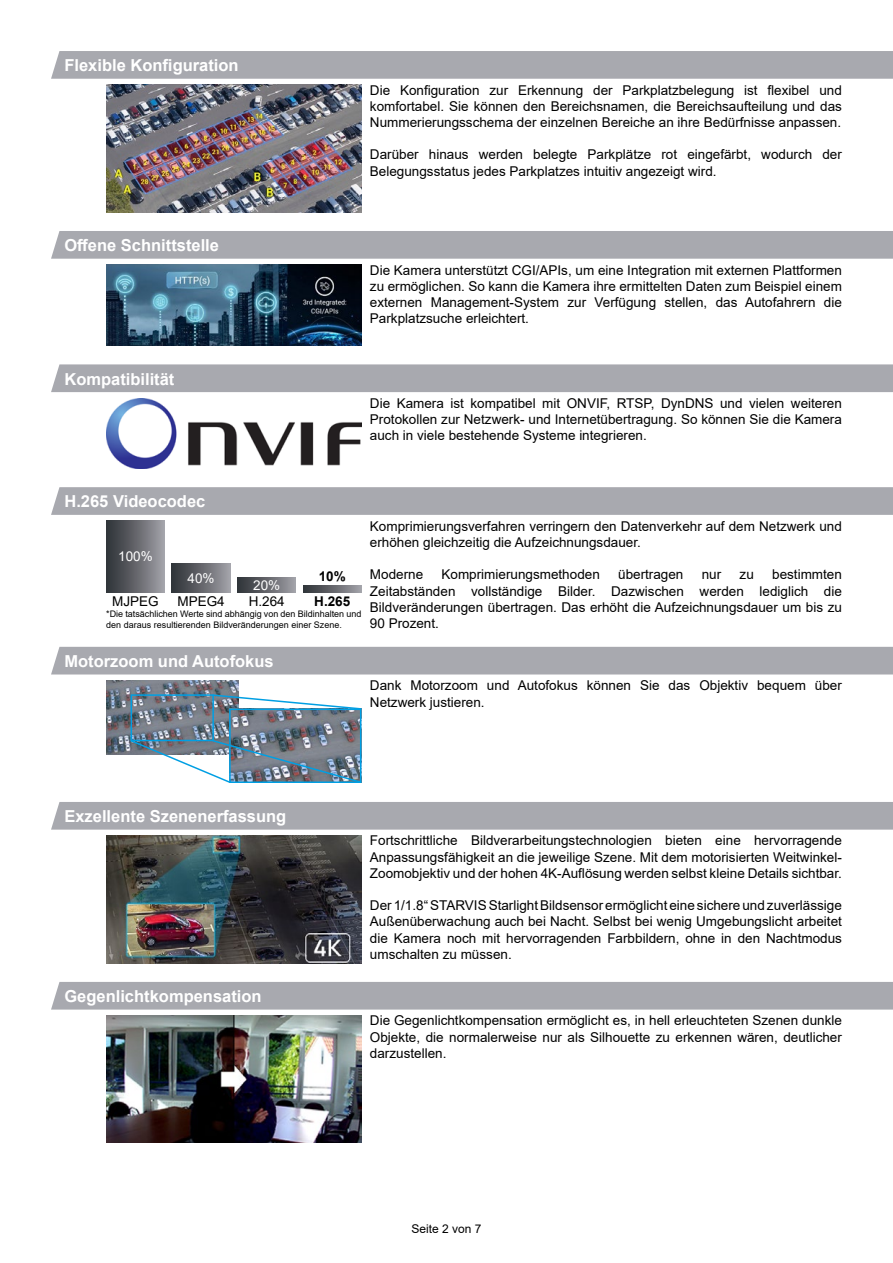
<style>
.page{position:relative;width:893px;height:1263px;background:#fff}
.page>*{position:absolute;margin:0;border:0;box-sizing:border-box;transform-origin:0 0}
.t1{font:700 16.5px "Arial";color:#fff}
.t2{font:13.5px/16.2px "Arial";color:#000;text-align:justify}
.t3{font:13.5px "Arial";color:#fff}
.t4{font:700 13.5px "Arial";color:#000}
.t5{font:12px "Arial";color:#000}
.t6{font:9px/10.8px "Arial";color:#000}
</style>
<div class="page">
<div style="left:51px;top:51px;width:842px;height:28px;background:#a8a9af"></div>
<img style="left:106px;top:85px;width:255px;height:127px">
<div style="left:51px;top:231px;width:842px;height:28px;background:#a8a9af"></div>
<img style="left:106px;top:265px;width:255px;height:80px">
<div style="left:51px;top:364px;width:842px;height:28px;background:#a8a9af"></div>
<img style="left:106px;top:398px;width:255px;height:70px">
<svg style="left:51px;top:487px;width:842px;height:28px;background:#a9aab0"></svg>
<div style="left:106px;top:521px;width:59px;height:71px;background:linear-gradient(to right,#2b2f33,#a1a0a7)"></div>
<svg style="left:238px;top:578px;width:58px;height:14px"></svg>
<div style="left:172px;top:564px;width:58px;height:28px;background:linear-gradient(to right,#2c3034,#9d9ca3)"></div>
<svg style="left:303px;top:585px;width:58px;height:7px"></svg>
<div style="left:51px;top:647px;width:842px;height:27px;background:#a8a9af"></div>
<img style="left:106px;top:680px;width:133px;height:75px">
<img style="left:232px;top:711px;width:126px;height:28px">
<div style="left:131px;top:694px;width:83px;height:47px;border:2px solid #009fe3"></div>
<div style="left:229px;top:708px;width:132px;height:75px;border:2px solid #009fe3"></div>
<img style="left:129px;top:739px;width:233px;height:44px">
<svg style="left:211px;top:693px;width:151px;height:17px"></svg>
<div style="left:51px;top:802px;width:842px;height:28px;background:#a8a9af"></div>
<img style="left:106px;top:836px;width:255px;height:127px">
<div style="left:51px;top:982px;width:842px;height:27px;background:#a8a9af"></div>
<img style="left:106px;top:1015px;width:255px;height:128px">
<p class="t1" style="left:64px;top:54px;width:176px">Flexible Konfiguration</p>
<p class="t2" style="left:370px;top:82px;width:473px">Die Konfiguration zur Erkennung der Parkplatzbelegung ist flexibel und komfortabel. Sie können den Bereichsnamen, die Bereichsaufteilung und das Nummerierungsschema der einzelnen Bereiche an ihre Bedürfnisse anpassen.</p>
<p class="t2" style="left:370px;top:146px;width:473px">Darüber hinaus werden belegte Parkplätze rot eingefärbt, wodurch der<br>Belegungsstatus jedes Parkplatzes intuitiv angezeigt wird.</p>
<p class="t1" style="left:64px;top:234px;width:156px">Offene Schnittstelle</p>
<p class="t1" style="left:64px;top:367px;width:112px">Kompatibilität</p>
<p class="t2" style="left:370px;top:262px;width:473px">Die Kamera unterstützt CGI/APIs, um eine Integration mit externen Plattformen zu ermöglichen. So kann die Kamera ihre ermittelten Daten zum Beispiel einem externen Management-System zur Verfügung stellen, das Autofahrern die Parkplatzsuche erleichtert.</p>
<p class="t2" style="left:370px;top:395px;width:473px">Die Kamera ist kompatibel mit ONVIF, RTSP, DynDNS und vielen weiteren Protokollen zur Netzwerk- und Internetübertragung. So können Sie die Kamera auch in viele bestehende Systeme integrieren.</p>
<p class="t1" style="left:64px;top:490px;width:142px">H.265 Videocodec</p>
<p class="t3" style="left:118px;top:547px;width:36px">100%</p>
<p class="t4" style="left:319px;top:566px;width:29px">10%</p>
<p class="t6" style="left:106px;top:608px;width:257px">*Die tatsächlichen Werte sind abhängig von den Bildinhalten und den daraus resultierenden Bildveränderungen einer Szene.</p>
<p class="t3" style="left:188px;top:569px;width:29px">40%</p>
<p class="t3" style="left:253px;top:576px;width:29px">20%</p>
<p class="t2" style="left:112px;top:593px;width:48px">MJPEG</p>
<p class="t2" style="left:177px;top:593px;width:49px">MPEG4</p>
<p class="t2" style="left:249px;top:593px;width:38px">H.264</p>
<p class="t4" style="left:314px;top:592px;width:38px">H.265</p>
<p class="t2" style="left:370px;top:518px;width:473px">Komprimierungsverfahren verringern den Datenverkehr auf dem Netzwerk und erhöhen gleichzeitig die Aufzeichnungsdauer.</p>
<p class="t2" style="left:370px;top:566px;width:55px">Moderne</p>
<p class="t2" style="left:442px;top:566px;width:160px">Komprimierungsmethoden</p>
<p class="t2" style="left:618px;top:566px;width:67px">übertragen</p>
<p class="t2" style="left:702px;top:566px;width:21px">nur</p>
<p class="t2" style="left:740px;top:566px;width:16px">zu</p>
<p class="t2" style="left:370px;top:566px;width:473px;text-indent:402px">bestimmten Zeitabständen vollständige Bilder. Dazwischen werden lediglich die Bildveränderungen übertragen. Das erhöht die Aufzeichnungsdauer um bis zu 90 Prozent.</p>
<p class="t1" style="left:64px;top:650px;width:211px">Motorzoom und Autofokus</p>
<p class="t2" style="left:370px;top:677px;width:473px">Dank Motorzoom und Autofokus können Sie das Objektiv bequem über<br>Netzwerk justieren.</p>
<p class="t1" style="left:64px;top:805px;width:223px">Exzellente Szenenerfassung</p>
<p class="t1" style="left:64px;top:985px;width:199px">Gegenlichtkompensation</p>
<p class="t2" style="left:370px;top:832px;width:473px">Fortschrittliche Bildverarbeitungstechnologien bieten eine hervorragende Anpassungsfähigkeit an die jeweilige Szene. Mit dem motorisierten Weitwinkel-Zoomobjektiv und der hohen 4K-Auflösung werden selbst kleine Details sichtbar.</p>
<p class="t2" style="left:370px;top:897px;width:473px">Der 1/1.8“ STARVIS Starlight Bildsensor ermöglicht eine sichere und zuverlässige Außenüberwachung auch bei Nacht. Selbst bei wenig Umgebungslicht arbeitet die Kamera noch mit hervorragenden Farbbildern, ohne in den Nachtmodus umschalten zu müssen.</p>
<p class="t2" style="left:370px;top:1012px;width:473px">Die Gegenlichtkompensation ermöglicht es, in hell erleuchteten Szenen dunkle Objekte, die normalerweise nur als Silhouette zu erkennen wären, deutlicher darzustellen.</p>
<p class="t5" style="left:411px;top:1220px;width:72px">Seite 2 von 7</p>
</div>
